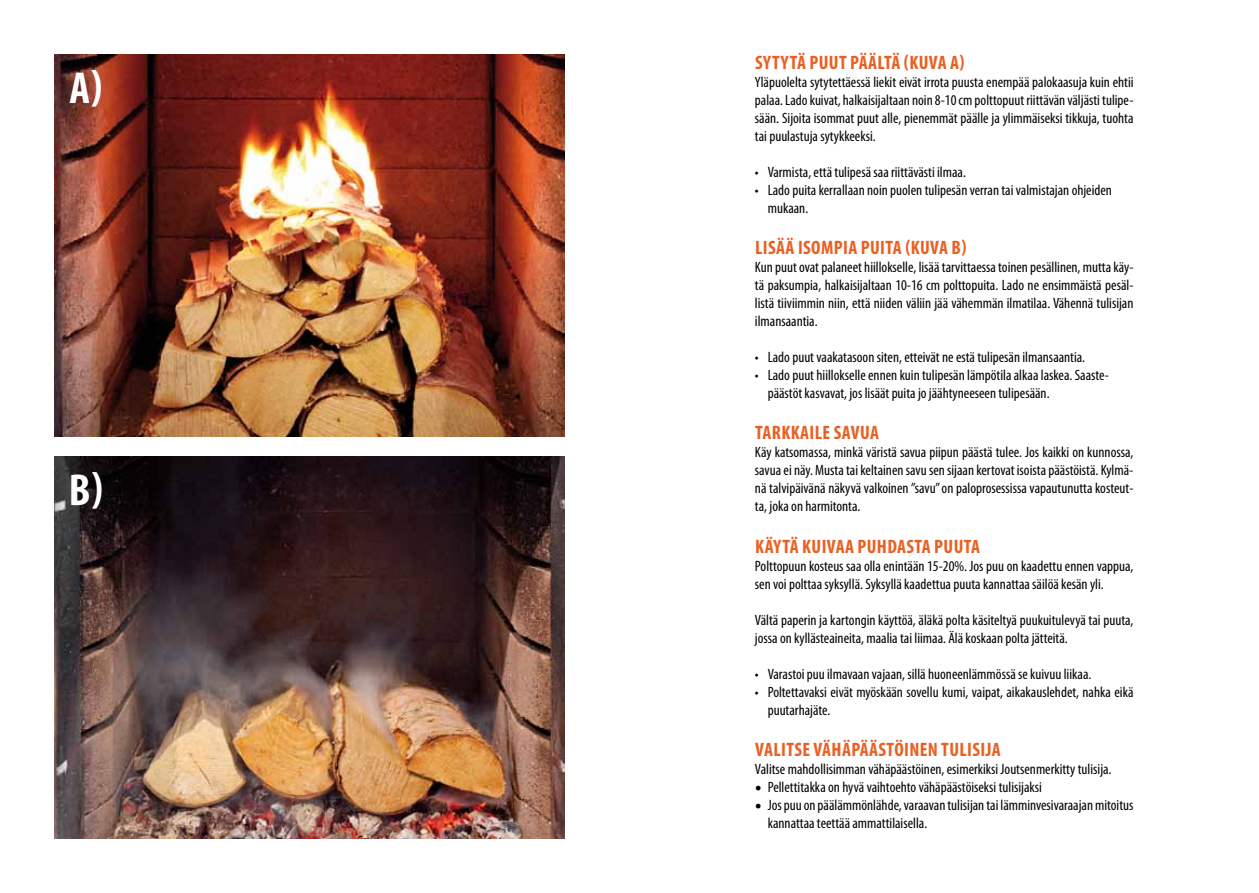
<style>
.page{position:relative;width:1259px;height:893px;background:#fff}
.page>*{position:absolute;margin:0;border:0;box-sizing:border-box;transform-origin:0 0}
.t1{font:700 condensed 45px "Myriad Pro";color:#fff}
.t2{font:700 condensed 19.5px "Myriad Pro";letter-spacing:.02em;color:#e96023}
.t3{font:condensed 15px/18px "Myriad Pro";color:#000}
.s1{font-family:"Minion Pro";font-stretch:normal;font-size:18px}
</style>
<div class="page">
<img style="left:54px;top:456px;width:510px;height:383px">
<img style="left:54px;top:54px;width:510px;height:382px">
<h1 class="t1" style="left:69px;top:60px;width:35px">A)</h1>
<h1 class="t1" style="left:69px;top:462px;width:36px">B)</h1>
<h2 class="t2" style="left:755px;top:50px;width:211px">SYTYTÄ PUUT PÄÄ LTÄ (KUVA A)</h2>
<p class="t3" style="left:755px;top:72px;width:380px;text-align:justify">Yläpuolelta sytytettäessä liekit eivät irrota puusta enempää palokaasuja kuin ehtii palaa. Lado kuivat, halkaisijaltaan noin 8-10 cm polttopuut riittävän väljästi tulipe&shy;sään. Sijoita isommat puut alle, pienemmät päälle ja ylimmäiseksi tikkuja, tuohta tai puulastuja sytykkeeksi.</p>
<p class="t3" style="left:755px;top:162px;width:212px">• Varmista, että tulipesä saa riittävästi ilmaa.</p>
<p class="t3" style="left:767px;top:180px;width:346px;text-indent:-13px">• Lado puita kerrallaan noin puolen tulipesän verran tai valmistajan ohjeiden mukaan.</p>
<h2 class="t2" style="left:755px;top:235px;width:213px">LISÄÄ ISOMPIA PUITA (KUVA B)</h2>
<p class="t3" style="left:755px;top:258px;width:380px;text-align:justify">Kun puut ovat palaneet hiillokselle, lisää tarvittaessa toinen pesällinen, mutta käy&shy;tä paksumpia, halkaisijaltaan 10-16 cm polttopuita. Lado ne ensimmäistä pesäl&shy;listä tiiviimmin niin, että niiden väliin jää vähemmän ilmatilaa. Vähennä tulisijan ilmansaantia.</p>
<p class="t3" style="left:755px;top:348px;width:332px">• Lado puut vaakatasoon siten, etteivät ne estä tulipesän ilmansaantia.</p>
<p class="t3" style="left:767px;top:366px;width:343px;text-indent:-13px">• Lado puut hiillokselle ennen kuin tulipesän lämpötila alkaa laskea. Saaste&shy;päästöt kasvavat, jos lisäät puita jo jäähtyneeseen tulipesään.</p>
<h2 class="t2" style="left:755px;top:421px;width:125px">TARKKAILE SAVUA</h2>
<p class="t3" style="left:755px;top:443px;width:380px;text-align:justify">Käy katsomassa, minkä väristä savua piipun päästä tulee. Jos kaikki on kunnossa, savua ei näy. Musta tai keltainen savu sen sijaan kertovat isoista päästöistä. Kylmä&shy;nä talvipäivänä näkyvä valkoinen ”savu” on paloprosessissa vapautunutta kosteut&shy;ta, joka on harmitonta.</p>
<h2 class="t2" style="left:755px;top:534px;width:226px">KÄYTÄ KUIVAA PUHDASTA PUUTA</h2>
<p class="t3" style="left:755px;top:557px;width:380px">Polttopuun kosteus saa olla enintään 15-20%. Jos puu on kaadettu ennen vappua, sen voi polttaa syksyllä. Syksyllä kaadettua puuta kannattaa säilöä kesän yli.</p>
<p class="t3" style="left:755px;top:611px;width:380px">Vältä paperin ja kartongin käyttöä, äläkä polta käsiteltyä puukuitulevyä tai puuta, jossa on kyllästeaineita, maalia tai liimaa. Älä koskaan polta jätteitä.</p>
<p class="t3" style="left:755px;top:665px;width:338px">• Varastoi puu ilmavaan vajaan, sillä huoneenlämmössä se kuivuu liikaa.</p>
<p class="t3" style="left:767px;top:683px;width:367px;text-indent:-13px">• Poltettavaksi eivät myöskään sovellu kumi, vaipat, aikakauslehdet, nahka eikä puutarhajäte.</p>
<h2 class="t2" style="left:755px;top:738px;width:78px">VALITSE VÄHÄPÄÄ</h2>
<h2 class="t2" style="left:878px;top:738px;width:124px">STÖINEN TULISIJA</h2>
<p class="t3" style="left:755px;top:760px;width:358px">Valitse mahdollisimman vähäpäästöinen, esimerkiksi Joutsenmerkitty tulisija.</p>
<p class="t3" style="left:755px;top:778px;width:288px"><span class="s1">•</span> Pellettitakka on hyvä vaihtoehto vähäpäästöiseksi tulisijaksi</p>
<p class="t3" style="left:767px;top:796px;width:367px;text-indent:-13px"><span class="s1">•</span> Jos puu on päälämmönlähde, varaavan tulisijan tai lämminvesivaraajan mitoitus kannattaa teettää ammattilaisella.</p>
</div>
